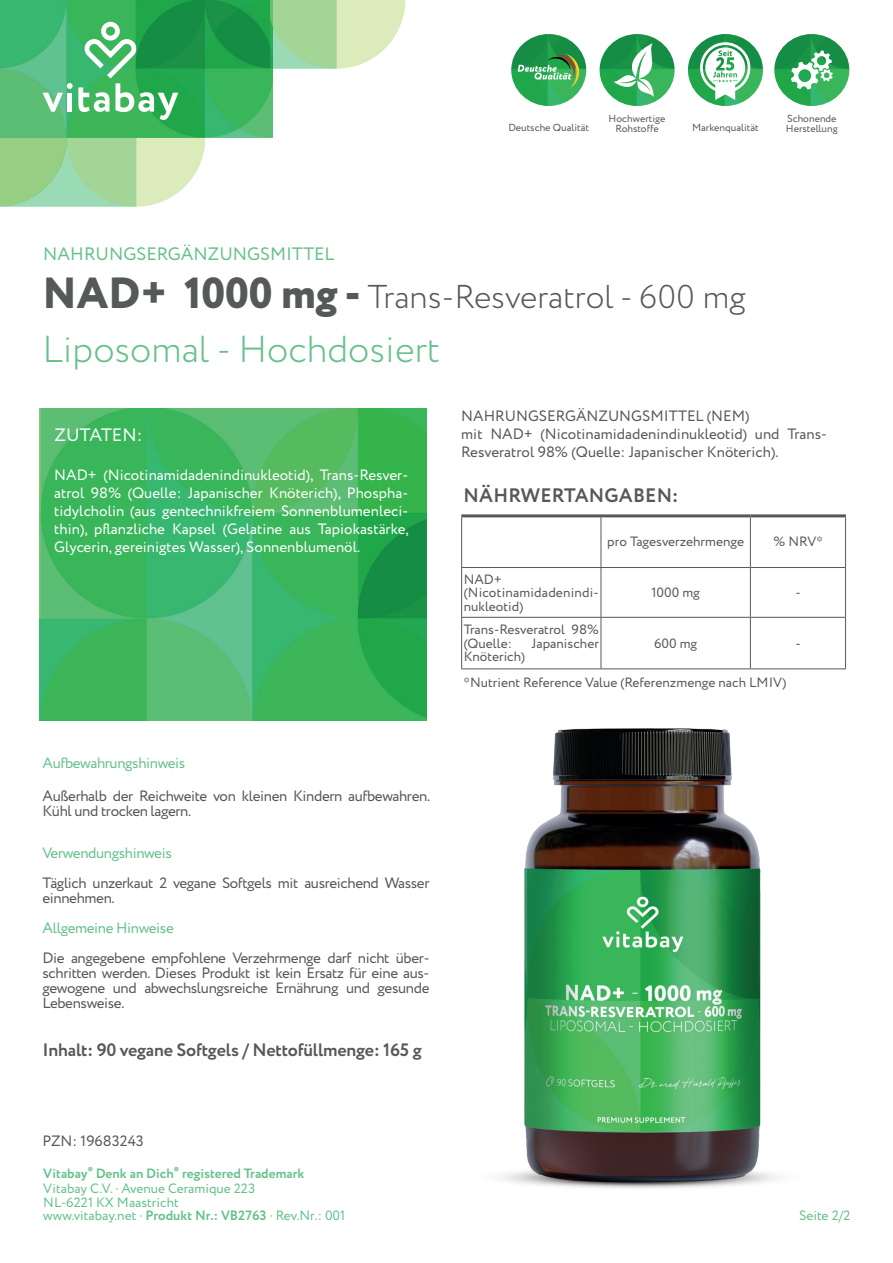
<style>
.page{position:relative;width:893px;height:1263px;background:#fff}
.page>*{position:absolute;margin:0;border:0;box-sizing:border-box;transform-origin:0 0}
.t1{font:300 37.5px "Circe";color:#65c18b}
.t2{font:300 33px "Circe";color:#55595a}
.t3{font:700 19.5px "Circe";letter-spacing:.01em;color:#55595a}
.t4{font:700 18px "Circe";letter-spacing:-.01em;color:#55595a}
.t5{font:18px "Circe";color:#65c18b}
.t6{font:18px "Circe";letter-spacing:.01em;color:#fff}
.t7{font:15px/15px "Circe";letter-spacing:-.025em;color:#55595a}
.t8{font:15px/18px "Circe";color:#fff;text-align:justify}
.t9{font:15px/18px "Circe";color:#55595a}
.t10{font:15px "Circe";letter-spacing:-.025em;color:#65c18b}
.t11{font:13.5px/13.5px "Circe";color:#55595a}
.t12{font:13.5px/13.5px "Circe";color:#65c18b}
.t13{font:700 13.5px/15.8px "Circe";color:#65c18b}
.t14{font:10.2px/10.6px "Circe";color:#55595a}
.s1{font-weight:800;font-size:43.5px}
.s2{font-weight:400}
.s3{font-weight:700}
</style>
<div class="page">
<img style="left:40px;top:409px;width:387px;height:311px">
<hr style="left:461px;top:514px;width:140px;height:3px;background:#55595a">
<hr style="left:601px;top:514px;width:149px;height:3px;background:#55595a">
<hr style="left:750px;top:514px;width:96px;height:3px;background:#55595a">
<hr style="left:461px;top:568px;width:1px;height:49px;background:#55595a">
<hr style="left:601px;top:568px;width:1px;height:49px;background:#55595a">
<hr style="left:750px;top:568px;width:1px;height:49px;background:#55595a">
<hr style="left:845px;top:568px;width:1px;height:49px;background:#55595a">
<hr style="left:461px;top:617px;width:140px;height:1px;background:#55595a">
<hr style="left:461px;top:618px;width:1px;height:50px;background:#55595a">
<hr style="left:601px;top:617px;width:149px;height:1px;background:#55595a">
<hr style="left:601px;top:618px;width:1px;height:50px;background:#55595a">
<hr style="left:750px;top:617px;width:96px;height:1px;background:#55595a">
<hr style="left:750px;top:618px;width:1px;height:50px;background:#55595a">
<hr style="left:845px;top:618px;width:1px;height:50px;background:#55595a">
<hr style="left:461px;top:668px;width:140px;height:1px;background:#55595a">
<hr style="left:601px;top:668px;width:149px;height:1px;background:#55595a">
<hr style="left:750px;top:668px;width:96px;height:1px;background:#55595a">
<hr style="left:461px;top:517px;width:1px;height:50px;background:#55595a">
<hr style="left:601px;top:517px;width:1px;height:50px;background:#55595a">
<hr style="left:750px;top:517px;width:1px;height:50px;background:#55595a">
<hr style="left:845px;top:517px;width:1px;height:50px;background:#55595a">
<hr style="left:461px;top:567px;width:140px;height:1px;background:#55595a">
<hr style="left:601px;top:567px;width:149px;height:1px;background:#55595a">
<hr style="left:750px;top:567px;width:96px;height:1px;background:#55595a">
<img style="left:500px;top:728px;width:278px;height:461px">
<img style="left:0;top:0;width:272px;height:206px">
<img style="left:271px;top:0;width:135px;height:68px">
<svg style="left:33px;top:20px;width:178px;height:100px"></svg>
<img style="left:511px;top:34px;width:75px;height:72px">
<img style="left:600px;top:34px;width:75px;height:72px">
<svg style="left:614px;top:43px;width:46px;height:54px"></svg>
<img style="left:688px;top:34px;width:75px;height:72px">
<img style="left:774px;top:34px;width:75px;height:72px">
<svg style="left:791px;top:51px;width:42px;height:39px"></svg>
<svg style="left:518px;top:54px;width:62px;height:34px"></svg>
<svg style="left:700px;top:42px;width:50px;height:58px"></svg>
<p class="t5" style="left:43px;top:242px;width:293px">NAHRUNGSERGÄNZUNGSMITTEL</p>
<p class="t14" style="left:508px;top:123px;width:82px">Deutsche Qualität</p>
<p class="t14" style="left:692px;top:123px;width:68px">Markenqualität</p>
<p class="t14" style="left:786px;top:113px;width:53px">Schonende<br>Herstellung</p>
<p class="t14" style="left:609px;top:113px;width:58px;text-align:center">Hochwertige<br>Rohstoffe</p>
<h2 class="t2" style="left:42px;top:275px;width:705px"><span class="s1">NAD+ 1000 mg -</span> Trans-Resveratrol - 600 mg</h2>
<h1 class="t1" style="left:42px;top:325px;width:399px">Liposomal - Hochdosiert</h1>
<p class="t6" style="left:54px;top:422px;width:90px">ZUTATEN:</p>
<p class="t8" style="left:54px;top:466px;width:356px">NAD+ (Nicotinamidadenindinukleotid), Trans-Resver&shy;atrol 98% (Quelle: Japanischer Knöterich), Phospha&shy;tidylcholin (aus gentechnikfreiem Sonnenblumenleci&shy;thin), pflanzliche Kapsel (Gelatine aus Tapiokastärke, Glycerin, gereinigtes Wasser), Sonnenblumenöl.</p>
<p class="t10" style="left:43px;top:753px;width:144px">Aufbewahrungshinweis</p>
<p class="t7" style="left:43px;top:789px;width:389px">Außerhalb der Reichweite von kleinen Kindern aufbewahren.<br>Kühl und trocken lagern.</p>
<p class="t10" style="left:43px;top:843px;width:131px">Verwendungshinweis</p>
<p class="t7" style="left:43px;top:876px;width:388px">Täglich unzerkaut 2 vegane Softgels mit ausreichend Wasser einnehmen.</p>
<p class="t10" style="left:43px;top:918px;width:133px">Allgemeine Hinweise</p>
<p class="t7" style="left:43px;top:951px;width:388px;text-align:justify">Die angegebene empfohlene Verzehrmenge darf nicht über&shy;schritten werden. Dieses Produkt ist kein Ersatz für eine aus&shy;gewogene und abwechslungsreiche Ernährung und gesunde Lebensweise.</p>
<p class="t4" style="left:43px;top:1038px;width:381px">Inhalt: 90 vegane Softgels / Nettofüllmenge: 165 g</p>
<p class="t9" style="left:43px;top:1132px;width:103px">PZN: 19683243</p>
<p class="t13" style="left:43px;top:1166px;width:263px">Vitabay<sup>®</sup> Denk an Dich<sup>®</sup> registered Trademark<br><span class="s2">Vitabay C.V. · Avenue Ceramique 223</span></p>
<p class="t12" style="left:43px;top:1196px;width:304px">NL-6221 KX Maastricht<br>www.vitabay.net · <span class="s3">Produkt Nr.: VB2763</span> · Rev.Nr.: 001</p>
<p class="t9" style="left:461px;top:408px;width:367px">NAHRUNGSERGÄNZUNGSMITTEL (NEM)<br>mit NAD+ (Nicotinamidadenindinukleotid) und Trans-<br>Resveratrol 98% (Quelle: Japanischer Knöterich).</p>
<h3 class="t3" style="left:464px;top:483px;width:216px">NÄHRWERTANGABEN:</h3>
<p class="t11" style="left:464px;top:573px;width:137px">NAD+ (Nicotinamidadenindi&shy;nukleotid)</p>
<p class="t11" style="left:607px;top:535px;width:138px">pro Tagesverzehrmenge</p>
<p class="t11" style="left:774px;top:535px;width:51px">% NRV*</p>
<p class="t11" style="left:651px;top:586px;width:50px">1000 mg</p>
<p class="t11" style="left:796px;top:586px;width:7px">-</p>
<p class="t11" style="left:464px;top:623px;width:137px">Trans-Resveratrol 98% (Quelle:</p>
<p class="t11" style="left:654px;top:637px;width:45px">600 mg</p>
<p class="t11" style="left:796px;top:637px;width:7px">-</p>
<p class="t11" style="left:464px;top:676px;width:324px">*Nutrient Reference Value (Referenzmenge nach LMIV)</p>
<p class="t11" style="left:531px;top:637px;width:69px">Japanischer</p>
<p class="t11" style="left:464px;top:650px;width:63px">Knöterich)</p>
<p class="t12" style="left:799px;top:1209px;width:53px">Seite 2/2</p>
</div>
